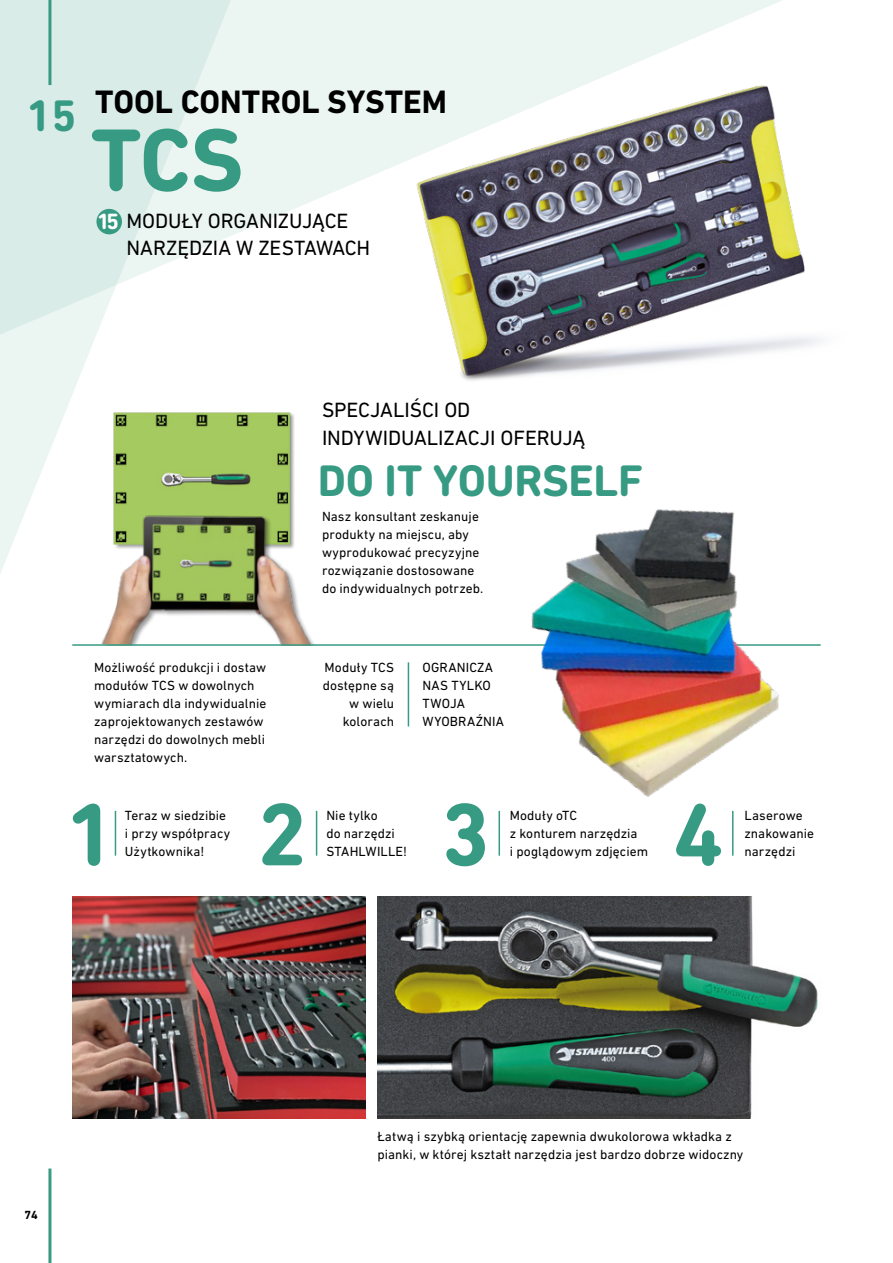
<style>
.page{position:relative;width:893px;height:1263px;background:#fff}
.page>*{position:absolute;margin:0;border:0;box-sizing:border-box;transform-origin:0 0}
.t1{font:700 90px "DIN Next Rounded LT Pro";color:#379b83}
.t2{font:700 45px "DIN Next Rounded LT Pro";letter-spacing:-.005em;color:#379b83}
.t3{font:700 33px "DIN Next LT Pro";letter-spacing:-.005em;color:#000}
.t4{font:21px/27px "DIN Next LT Pro";letter-spacing:-.005em;color:#000}
.t5{font:13.5px/18px "DIN Next LT Pro";letter-spacing:.005em;color:#000}
.t6{font:700 12px "DIN Next LT Pro";color:#000}
.s1{font-family:"DIN Next Rounded LT Pro";font-weight:700;font-size:22.5px;color:#fff}
</style>
<div class="page">
<hr style="left:48px;top:1168px;width:3px;height:95px;background:#379b83">
<img style="left:262px;top:481px;width:33px;height:25px">
<img style="left:262px;top:506px;width:52px;height:138px">
<svg style="left:262px;top:0;width:520px;height:481px;fill:#ebf5f2"></svg>
<svg style="left:0;top:0;width:262px;height:644px"></svg>
<img style="left:72px;top:896px;width:294px;height:223px">
<img style="left:377px;top:896px;width:441px;height:223px">
<img style="left:315px;top:33px;width:507px;height:379px">
<hr style="left:48px;top:0;width:3px;height:85px;background:#379b83">
<hr style="left:115px;top:811px;width:1px;height:45px;background:#379b83">
<hr style="left:316px;top:811px;width:1px;height:45px;background:#379b83">
<hr style="left:498px;top:811px;width:2px;height:45px;background:#379b83">
<hr style="left:732px;top:811px;width:1px;height:45px;background:#379b83">
<div style="left:96px;top:209px;width:26px;height:25px;background:#379b83;border-radius:50%"></div>
<hr style="left:72px;top:644px;width:749px;height:2px;background:#379b83">
<hr style="left:408px;top:662px;width:1px;height:64px;background:#379b83">
<img style="left:432px;top:411px;width:390px;height:440px">
<h2 class="t2" style="left:26px;top:90px;width:52px">15</h2>
<h3 class="t3" style="left:95px;top:82px;width:353px">TOOL CONTROL SYSTEM</h3>
<h1 class="t1" style="left:91px;top:107px;width:154px">TCS</h1>
<h3 class="t4" style="left:126px;top:207px;width:245px;text-indent:-29px"><span class="s1">15</span> MODUŁY ORGANIZUJĄCE<br>NARZĘDZIA W ZESTAWACH</h3>
<h3 class="t4" style="left:322px;top:397px;width:265px">SPECJALIŚCI OD<br>INDYWIDUALIZACJI OFERUJĄ</h3>
<h2 class="t2" style="left:318px;top:454px;width:327px">DO IT YOURSELF</h2>
<p class="t5" style="left:322px;top:507px;width:163px">Nasz konsultant zeskanuje produkty na miejscu, aby wyprodukować precyzyjne rozwiązanie dostosowane do indywidualnych potrzeb.</p>
<p class="t5" style="left:94px;top:659px;width:174px">Możliwość produkcji i dostaw modułów TCS w dowolnych wymiarach dla indywidualnie zaprojektowanych zestawów narzędzi do dowolnych mebli warsztatowych.</p>
<h1 class="t1" style="left:65px;top:782px;width:52px">1</h1>
<p class="t5" style="left:125px;top:806px;width:107px">Teraz w siedzibie i przy współpracy</p>
<p class="t5" style="left:125px;top:842px;width:81px">Użytkownika!</p>
<h1 class="t1" style="left:257px;top:782px;width:52px">2</h1>
<p class="t5" style="left:323px;top:659px;width:73px;text-align:right">Moduły TCS dostępne są w wielu kolorach</p>
<p class="t5" style="left:423px;top:659px;width:83px">OGRANICZA<br>NAS TYLKO<br>TWOJA<br>WYOBRAŹNIA</p>
<p class="t5" style="left:326px;top:806px;width:70px">Nie tylko do narzędzi</p>
<p class="t5" style="left:326px;top:842px;width:82px">STAHLWILLE!</p>
<h1 class="t1" style="left:440px;top:782px;width:52px">3</h1>
<p class="t5" style="left:510px;top:806px;width:129px">Moduły oTC<br>z konturem narzędzia</p>
<p class="t5" style="left:510px;top:842px;width:140px">i poglądowym zdjęciem</p>
<h1 class="t1" style="left:673px;top:782px;width:52px">4</h1>
<p class="t5" style="left:744px;top:806px;width:71px">Laserowe znakowanie</p>
<p class="t5" style="left:744px;top:842px;width:52px">narzędzi</p>
<p class="t6" style="left:24px;top:1208px;width:15px">74</p>
<p class="t5" style="left:377px;top:1128px;width:368px">Łatwą i szybką orientację zapewnia dwukolorowa wkładka z pianki, w której kształt narzędzia jest bardzo dobrze widoczny</p>
</div>
